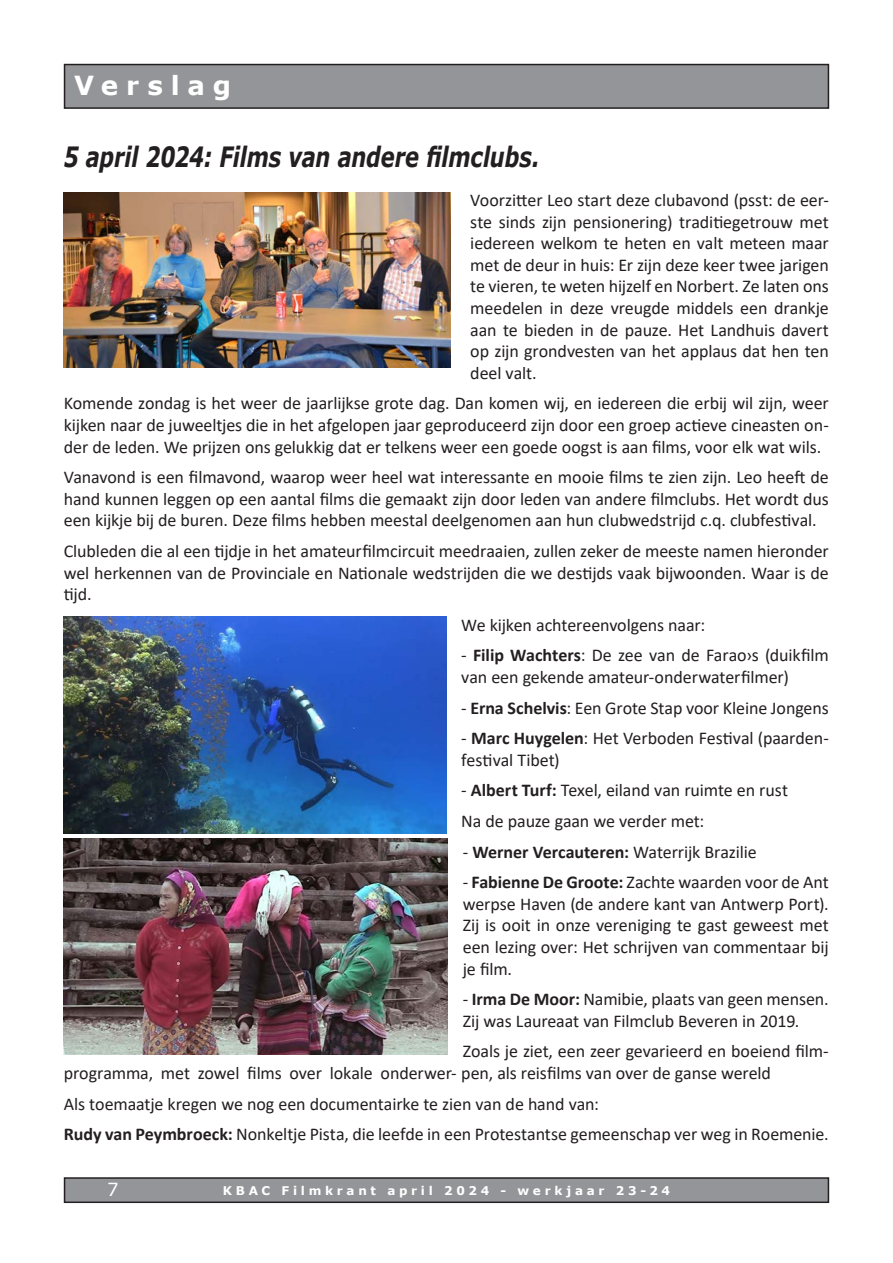
<style>
.page{position:relative;width:893px;height:1263px;background:#fff}
.page>*{position:absolute;margin:0;border:0;box-sizing:border-box;transform-origin:0 0}
.t1{font:italic 700 27.9px "Verdana";letter-spacing:-.01em;color:#231f20;scale:.75 1}
.t2{font:700 26.25px "Verdana";letter-spacing:.295em;color:#fff}
.t3{font:18px/21.6px "Calibri";letter-spacing:-.005em;color:#231f20}
.t4{font:18px "Verdana";color:#fff}
.t5{font:700 12px "Verdana";letter-spacing:.31em;color:#fff}
.s1{font-weight:700}
</style>
<div class="page">
<svg style="left:63px;top:1177px;width:767px;height:27px;background:#8b8c8f"></svg>
<svg style="left:63px;top:63px;width:767px;height:46px;background:#8d8f91"></svg>
<img style="left:64px;top:192px;width:387px;height:175px">
<img style="left:64px;top:617px;width:382px;height:216px">
<img style="left:64px;top:839px;width:384px;height:215px">
<h2 class="t2" style="left:74px;top:66px;width:158px">Verslag</h2>
<h1 class="t1" style="left:64px;top:137px;width:636px">5 april 2024: Films van andere filmclubs.</h1>
<p class="t3" style="left:470px;top:189px;width:360px;text-align:justify">Voorzitter Leo start deze clubavond (psst: de eer&shy;ste sinds zijn pensionering) traditiegetrouw met iedereen welkom te heten en valt meteen maar met de deur in huis: Er zijn deze keer twee jarigen te vieren, te weten hijzelf en Norbert. Ze laten ons meedelen in deze vreugde middels een drankje aan te bieden in de pauze. Het Landhuis davert op zijn grondvesten van het applaus dat hen ten deel valt.</p>
<p class="t3" style="left:64px;top:392px;width:767px;text-align:justify">Komende zondag is het weer de jaarlijkse grote dag. Dan komen wij, en iedereen die erbij wil zijn, weer kijken naar de juweeltjes die in het afgelopen jaar geproduceerd zijn door een groep actieve cineasten on&shy;der de leden. We prijzen ons gelukkig dat er telkens weer een goede oogst is aan films, voor elk wat wils.</p>
<p class="t3" style="left:64px;top:466px;width:767px;text-align:justify">Vanavond is een filmavond, waarop weer heel wat interessante en mooie films te zien zijn. Leo heeft de hand kunnen leggen op een aantal films die gemaakt zijn door leden van andere filmclubs. Het wordt dus een kijkje bij de buren. Deze films hebben meestal deelgenomen aan hun clubwedstrijd c.q. clubfestival.</p>
<p class="t3" style="left:64px;top:540px;width:767px;text-align:justify">Clubleden die al een tijdje in het amateurfilmcircuit meedraaien, zullen zeker de meeste namen hieronder wel herkennen van de Provinciale en Nationale wedstrijden die we destijds vaak bijwoonden. Waar is de tijd.</p>
<p class="t3" style="left:461px;top:613px;width:246px">We kijken achtereenvolgens naar:</p>
<p class="t3" style="left:461px;top:644px;width:369px">- <span class="s1">Filip Wachters</span>: De zee van de Farao›s (duikfilm van een gekende amateur-onderwaterfilmer)</p>
<p class="t3" style="left:461px;top:696px;width:369px">- <span class="s1">Erna Schelvis</span>: Een Grote Stap voor Kleine Jongens</p>
<p class="t3" style="left:461px;top:727px;width:369px">- <span class="s1">Marc Huygelen</span>: Het Verboden Festival (paarden&shy;festival Tibet)</p>
<p class="t3" style="left:461px;top:775px;width:328px;line-height:30.6px">- <span class="s1">Albert Turf:</span> Texel, eiland van ruimte en rust<br>Na de pauze gaan we verder met:</p>
<p class="t3" style="left:463px;top:840px;width:295px">- <span class="s1">Werner Vercauteren:</span> Waterrijk Brazilie</p>
<p class="t3" style="left:463px;top:871px;width:368px;text-align:justify">- <span class="s1">Fabienne De Groote:</span> Zachte waarden voor de Ant werpse Haven (de andere kant van Antwerp Port).<br>Zij is ooit in onze vereniging te gast geweest met een lezing over: Het schrijven van commentaar bij je film.</p>
<p class="t3" style="left:463px;top:988px;width:367px">- <span class="s1">Irma De Moor:</span> Namibie, plaats van geen mensen.<br>Zij was Laureaat van Filmclub Beveren in 2019.</p>
<p class="t3" style="left:64px;top:1040px;width:767px;text-indent:399px">Zoals je ziet, een zeer gevarieerd en boeiend film&shy;programma, met zowel films over lokale onderwer- pen, als reisfilms van over de ganse wereld</p>
<p class="t3" style="left:64px;top:1088px;width:766px;line-height:30.6px">Als toemaatje kregen we nog een documentairke te zien van de hand van:<br><span class="s1">Rudy van Peymbroeck:</span> Nonkeltje Pista, die leefde in een Protestantse gemeenschap ver weg in Roemenie.</p>
<p class="t4" style="left:107px;top:1177px;width:13px">7</p>
<p class="t5" style="left:223px;top:1182px;width:449px">KBAC Filmkrant april 2024 - werkjaar 23-24</p>
</div>
